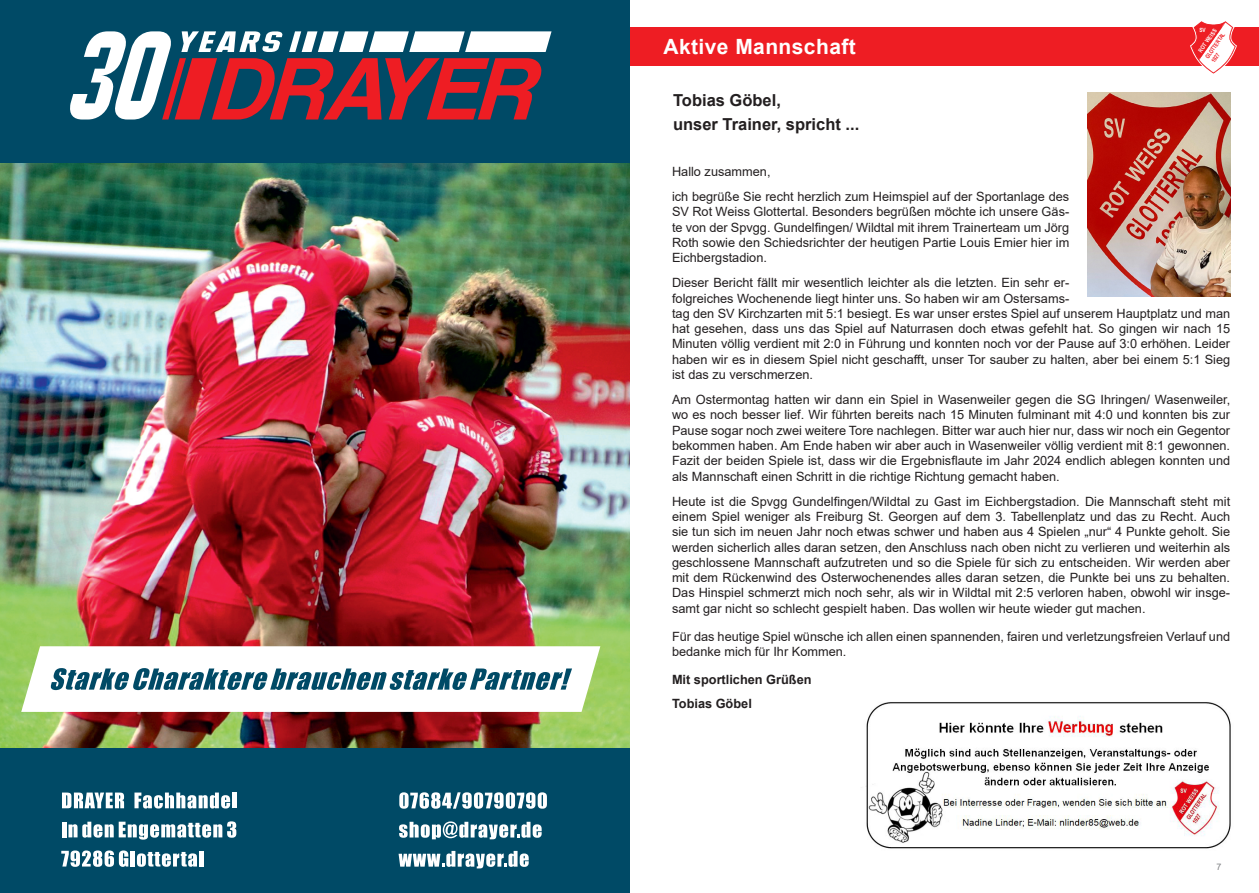
<style>
.page{position:relative;width:1259px;height:893px;background:#fff}
.page>*{position:absolute;margin:0;border:0;box-sizing:border-box;transform-origin:0 0}
.t1{font:700 21px "Arial";letter-spacing:.02em;color:#fff}
.t2{font:700 16.5px/24px "Arial";color:#231f20}
.t3{font:12.75px/15.3px "Arial";color:#231f20}
.t4{font:700 12.75px/23.9px "Arial";color:#231f20}
.t5{font:9px "Arial";color:#808285}
.t6{font:700 5.85px/7.4px "Arial Narrow";color:#ee1d23;scale:.93 1}
.t7{font:700 5.85px "Arial Narrow";color:#fff}
</style>
<div class="page">
<div style="left:629px;top:28px;width:630px;height:38px;background:#ee1d23"></div>
<svg style="left:1188px;top:21px;width:50px;height:53px"></svg>
<div style="left:0;top:0;width:629px;height:893px;background:#004a66"></div>
<svg style="left:70px;top:31px;width:481px;height:89px"></svg>
<svg style="left:62px;top:792px;width:62px;height:16px"></svg>
<svg style="left:134px;top:792px;width:96px;height:16px"></svg>
<hr style="left:232px;top:792px;width:4px;height:16px;background:#fff">
<hr style="left:62px;top:822px;width:4px;height:15px;background:#fff">
<svg style="left:68px;top:821px;width:168px;height:19px"></svg>
<svg style="left:61px;top:850px;width:67px;height:17px"></svg>
<hr style="left:131px;top:851px;width:4px;height:15px;background:#fff">
<svg style="left:137px;top:852px;width:60px;height:15px"></svg>
<hr style="left:199px;top:851px;width:4px;height:15px;background:#fff">
<svg style="left:399px;top:792px;width:148px;height:17px"></svg>
<svg style="left:399px;top:821px;width:142px;height:18px"></svg>
<svg style="left:398px;top:851px;width:131px;height:17px"></svg>
<img style="left:0;top:164px;width:629px;height:583px">
<svg style="left:21px;top:646px;width:579px;height:66px;background:#d2dfe0"></svg>
<img style="left:1087px;top:92px;width:144px;height:204px">
<img style="left:866px;top:702px;width:365px;height:147px">
<h1 class="t1" style="left:663px;top:32px;width:194px">Aktive Mannschaft</h1>
<p class="t2" style="left:673px;top:89px;width:188px">Tobias Göbel,<br>unser Trainer, spricht ...</p>
<p class="t7" style="left:1196px;top:50px;width:30px;rotate:-55deg">ROT WEISS</p>
<p class="t7" style="left:1199px;top:26px;width:8px">SV</p>
<p class="t6" style="left:1203px;top:56px;width:34px;rotate:-55deg">GLOTTERTAL<br>1927</p>
<p class="t3" style="left:672px;top:159px;width:399px;line-height:25px">Hallo zusammen,<br>ich begrüße Sie recht herzlich zum Heimspiel auf der Sportanlage des</p>
<p class="t3" style="left:672px;top:204px;width:399px;text-align:justify">SV Rot Weiss Glottertal. Besonders begrüßen möchte ich unsere Gäs&shy;te von der Spvgg. Gundelfingen/ Wildtal mit ihrem Trainerteam um Jörg Roth sowie den Schiedsrichter der heutigen Partie Louis Emier hier im Eichbergstadion.</p>
<p class="t3" style="left:672px;top:275px;width:559px">Dieser Bericht fällt mir wesentlich leichter als die letzten. Ein sehr er-<br>folgreiches Wochenende liegt hinter uns. So haben wir am Ostersams-<br>tag den SV Kirchzarten mit 5:1 besiegt. Es war unser erstes Spiel auf unserem Hauptplatz und man hat gesehen, dass uns das Spiel auf Naturrasen doch etwas gefehlt hat. So gingen wir nach 15<br>Minuten völlig verdient mit 2:0 in Führung und konnten noch vor der Pause auf 3:0 erhöhen. Leider haben wir es in diesem Spiel nicht geschafft, unser Tor sauber zu halten, aber bei einem 5:1 Sieg ist das zu verschmerzen.</p>
<p class="t3" style="left:672px;top:392px;width:560px;text-align:justify">Am Ostermontag hatten wir dann ein Spiel in Wasenweiler gegen die SG Ihringen/ Wasenweiler, wo es noch besser lief. Wir führten bereits nach 15 Minuten fulminant mit 4:0 und konnten bis zur Pause sogar noch zwei weitere Tore nachlegen. Bitter war auch hier nur, dass wir noch ein Gegentor bekommen haben. Am Ende haben wir aber auch in Wasenweiler völlig verdient mit 8:1 gewonnen.<br>Fazit der beiden Spiele ist, dass wir die Ergebnisflaute im Jahr 2024 endlich ablegen konnten und als Mannschaft einen Schritt in die richtige Richtung gemacht haben.</p>
<p class="t3" style="left:672px;top:493px;width:560px;text-align:justify">Heute ist die Spvgg Gundelfingen/Wildtal zu Gast im Eichbergstadion. Die Mannschaft steht mit einem Spiel weniger als Freiburg St. Georgen auf dem 3. Tabellenplatz und das zu Recht. Auch sie tun sich im neuen Jahr noch etwas schwer und haben aus 4 Spielen „nur“ 4 Punkte geholt. Sie werden sicherlich alles daran setzen, den Anschluss nach oben nicht zu verlieren und weiterhin als geschlossene Mannschaft aufzutreten und so die Spiele für sich zu entscheiden. Wir werden aber mit dem Rückenwind des Osterwochenendes alles daran setzen, die Punkte bei uns zu behalten.<br>Das Hinspiel schmerzt mich noch sehr, als wir in Wildtal mit 2:5 verloren haben, obwohl wir insge&shy;samt gar nicht so schlecht gespielt haben. Das wollen wir heute wieder gut machen.</p>
<p class="t3" style="left:672px;top:629px;width:559px">Für das heutige Spiel wünsche ich allen einen spannenden, fairen und verletzungsfreien Verlauf und bedanke mich für Ihr Kommen.</p>
<p class="t4" style="left:672px;top:668px;width:141px">Mit sportlichen Grüßen<br>Tobias Göbel</p>
<p class="t5" style="left:1216px;top:860px;width:7px">7</p>
</div>
